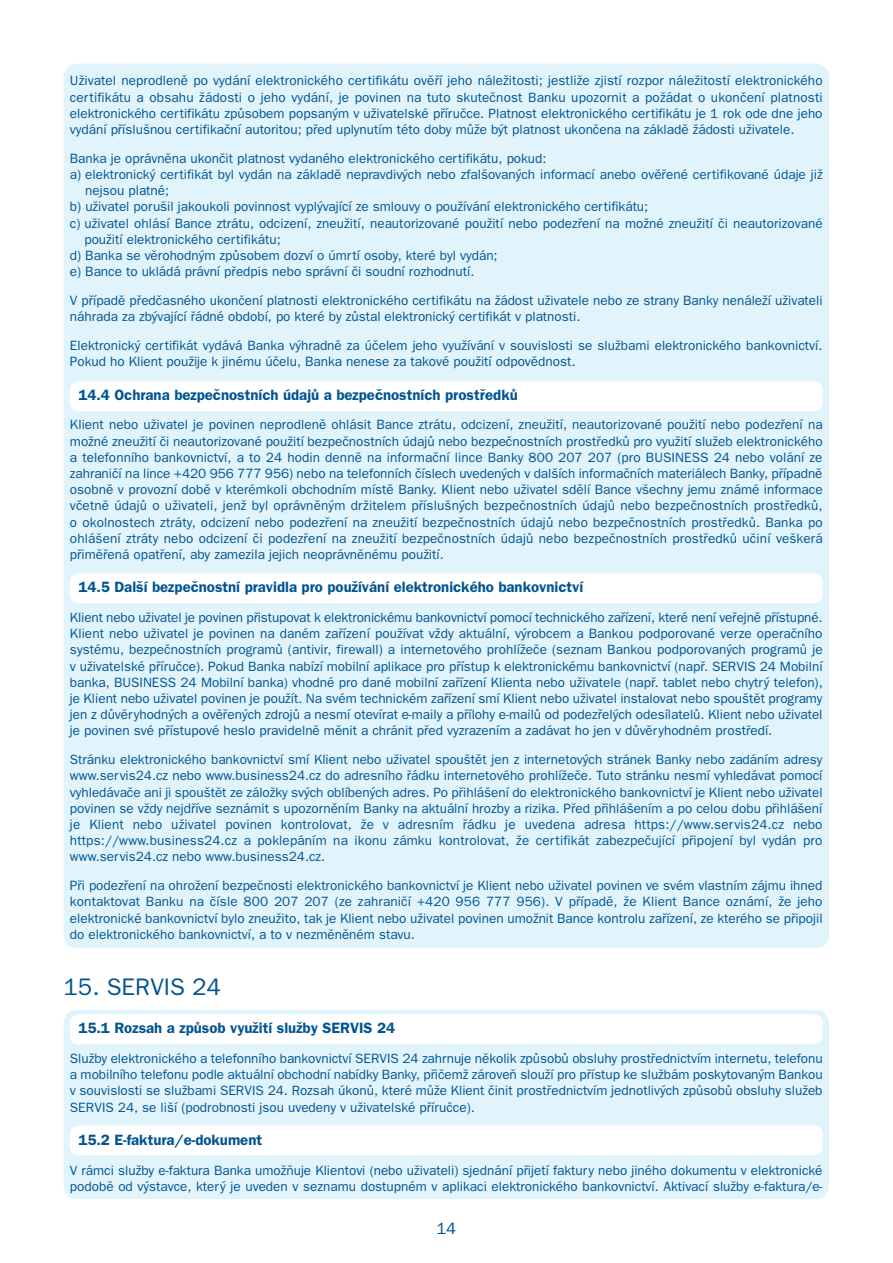
<style>
.page{position:relative;width:893px;height:1263px;background:#fff}
.page>*{position:absolute;margin:0;border:0;box-sizing:border-box;transform-origin:0 0}
.t1{font:24px "Franklin Gothic CE";color:#005492}
.t2{font:16.5px "Franklin Gothic CE";color:#005492}
.t3{font:600 15px "Franklin Gothic CE";color:#005492}
.t4{font:13.5px/16.2px "Franklin Gothic CE";color:#005492;text-align:justify}
</style>
<div class="page">
<div style="left:64px;top:1010px;width:765px;height:189px;background:#e1f4fc;border-radius:13px"></div>
<div style="left:64px;top:64px;width:765px;height:884px;background:#e1f4fc;border-radius:13px"></div>
<div style="left:70px;top:381px;width:753px;height:30px;background:#fff;border-radius:9px"></div>
<div style="left:70px;top:573px;width:753px;height:30px;background:#fff;border-radius:9px"></div>
<div style="left:70px;top:1014px;width:753px;height:30px;background:#fff;border-radius:9px"></div>
<div style="left:70px;top:1125px;width:753px;height:30px;background:#fff;border-radius:9px"></div>
<p class="t4" style="left:70px;top:74px;width:754px">Uživatel neprodleně po vydání elektronického certifikátu ověří jeho náležitosti; jestliže zjistí rozpor náležitostí elektronického certifikátu a obsahu žádosti o jeho vydání, je povinen na tuto skutečnost Banku upozornit a požádat o ukončení platnosti elektronického certifikátu způsobem popsaným v uživatelské příručce. Platnost elektronického certifikátu je 1 rok ode dne jeho vydání příslušnou certifikační autoritou; před uplynutím této doby může být platnost ukončena na základě žádosti uživatele.</p>
<p class="t4" style="left:70px;top:151px;width:478px">Banka je oprávněna ukončit platnost vydaného elektronického certifikátu, pokud:</p>
<p class="t4" style="left:70px;top:168px;width:754px">a) elektronický certifikát byl vydán na základě nepravdivých nebo zfalšovaných informací anebo ověřené certifikované údaje již</p>
<p class="t4" style="left:85px;top:184px;width:85px">nejsou platné;</p>
<p class="t4" style="left:70px;top:200px;width:580px">b) uživatel porušil jakoukoli povinnost vyplývající ze smlouvy o používání elektronického certifikátu;</p>
<p class="t4" style="left:70px;top:216px;width:754px">c) uživatel ohlásí Bance ztrátu, odcizení, zneužití, neautorizované použití nebo podezření na možné zneužití či neautorizované</p>
<p class="t4" style="left:84px;top:232px;width:198px">použití elektronického certifikátu;</p>
<p class="t4" style="left:70px;top:249px;width:429px">d) Banka se věrohodným způsobem dozví o úmrtí osoby, které byl vydán;</p>
<p class="t4" style="left:70px;top:265px;width:406px">e) Bance to ukládá právní předpis nebo správní či soudní rozhodnutí.</p>
<p class="t4" style="left:70px;top:294px;width:754px">V případě předčasného ukončení platnosti elektronického certifikátu na žádost uživatele nebo ze strany Banky nenáleží uživateli náhrada za zbývající řádné období, po které by zůstal elektronický certifikát v platnosti.</p>
<p class="t4" style="left:70px;top:339px;width:754px">Elektronický certifikát vydává Banka výhradně za účelem jeho využívání v souvislosti se službami elektronického bankovnictví.<br>Pokud ho Klient použije k jinému účelu, Banka nenese za takové použití odpovědnost.</p>
<p class="t3" style="left:78px;top:389px;width:441px">14.4 Ochrana bezpečnostních údajů a bezpečnostních prostředků</p>
<p class="t4" style="left:70px;top:418px;width:754px">Klient nebo uživatel je povinen neprodleně ohlásit Bance ztrátu, odcizení, zneužití, neautorizované použití nebo podezření na možné zneužití či neautorizované použití bezpečnostních údajů nebo bezpečnostních prostředků pro využití služeb elektronického a telefonního bankovnictví, a to 24 hodin denně na informační lince Banky 800 207 207 (pro BUSINESS 24 nebo volání ze zahraničí na lince +420 956 777 956) nebo na telefonních číslech uvedených v dalších informačních materiálech Banky, případně osobně v provozní době v kterémkoli obchodním místě Banky. Klient nebo uživatel sdělí Bance všechny jemu známé informace včetně údajů o uživateli, jenž byl oprávněným držitelem příslušných bezpečnostních údajů nebo bezpečnostních prostředků, o okolnostech ztráty, odcizení nebo podezření na zneužití bezpečnostních údajů nebo bezpečnostních prostředků. Banka po ohlášení ztráty nebo odcizení či podezření na zneužití bezpečnostních údajů nebo bezpečnostních prostředků učiní veškerá přiměřená opatření, aby zamezila jejich neoprávněnému použití.</p>
<p class="t3" style="left:78px;top:582px;width:506px">14.5 Další bezpečnostní pravidla pro používání elektronického bankovnictví</p>
<p class="t4" style="left:70px;top:610px;width:754px">Klient nebo uživatel je povinen přistupovat k elektronickému bankovnictví pomocí technického zařízení, které není veřejně přístupné.<br>Klient nebo uživatel je povinen na daném zařízení používat vždy aktuální, výrobcem a Bankou podporované verze operačního systému, bezpečnostních programů (antivir, firewall) a internetového prohlížeče (seznam Bankou podporovaných programů je v uživatelské příručce). Pokud Banka nabízí mobilní aplikace pro přístup k elektronickému bankovnictví (např. SERVIS 24 Mobilní banka, BUSINESS 24 Mobilní banka) vhodné pro dané mobilní zařízení Klienta nebo uživatele (např. tablet nebo chytrý telefon), je Klient nebo uživatel povinen je použít. Na svém technickém zařízení smí Klient nebo uživatel instalovat nebo spouštět programy jen z důvěryhodných a ověřených zdrojů a nesmí otevírat e-maily a přílohy e-mailů od podezřelých odesílatelů. Klient nebo uživatel je povinen své přístupové heslo pravidelně měnit a chránit před vyzrazením a zadávat ho jen v důvěryhodném prostředí.</p>
<p class="t4" style="left:70px;top:753px;width:754px">Stránku elektronického bankovnictví smí Klient nebo uživatel spouštět jen z internetových stránek Banky nebo zadáním adresy www.servis24.cz nebo www.business24.cz do adresního řádku internetového prohlížeče. Tuto stránku nesmí vyhledávat pomocí vyhledávače ani ji spouštět ze záložky svých oblíbených adres. Po přihlášení do elektronického bankovnictví je Klient nebo uživatel povinen se vždy nejdříve seznámit s upozorněním Banky na aktuální hrozby a rizika. Před přihlášením a po celou dobu přihlášení je Klient nebo uživatel povinen kontrolovat, že v adresním řádku je uvedena adresa https://www.servis24.cz nebo https://www.business24.cz a poklepáním na ikonu zámku kontrolovat, že certifikát zabezpečující připojení byl vydán pro www.servis24.cz nebo www.business24.cz.</p>
<p class="t4" style="left:70px;top:879px;width:754px">Při podezření na ohrožení bezpečnosti elektronického bankovnictví je Klient nebo uživatel povinen ve svém vlastním zájmu ihned kontaktovat Banku na čísle 800 207 207 (ze zahraničí +420 956 777 956). V případě, že Klient Bance oznámí, že jeho elektronické bankovnictví bylo zneužito, tak je Klient nebo uživatel povinen umožnit Bance kontrolu zařízení, ze kterého se připojil do elektronického bankovnictví, a to v nezměněném stavu.</p>
<p class="t1" style="left:64px;top:978px;width:159px">15. SERVIS 24</p>
<p class="t3" style="left:78px;top:1023px;width:318px">15.1 Rozsah a způsob využití služby SERVIS 24</p>
<p class="t4" style="left:70px;top:1051px;width:754px">Služby elektronického a telefonního bankovnictví SERVIS 24 zahrnuje několik způsobů obsluhy prostřednictvím internetu, telefonu a mobilního telefonu podle aktuální obchodní nabídky Banky, přičemž zároveň slouží pro přístup ke službám poskytovaným Bankou v souvislosti se službami SERVIS 24. Rozsah úkonů, které může Klient činit prostřednictvím jednotlivých způsobů obsluhy služeb SERVIS 24, se liší (podrobnosti jsou uvedeny v uživatelské příručce).</p>
<p class="t3" style="left:78px;top:1135px;width:185px">15.2 E-faktura/e-dokument</p>
<p class="t4" style="left:70px;top:1163px;width:754px">V rámci služby e-faktura Banka umožňuje Klientovi (nebo uživateli) sjednání přijetí faktury nebo jiného dokumentu v elektronické podobě od výstavce, který je uveden v seznamu dostupném v aplikaci elektronického bankovnictví. Aktivací služby e-faktura/e-</p>
<p class="t2" style="left:436px;top:1222px;width:21px">14</p>
</div>
